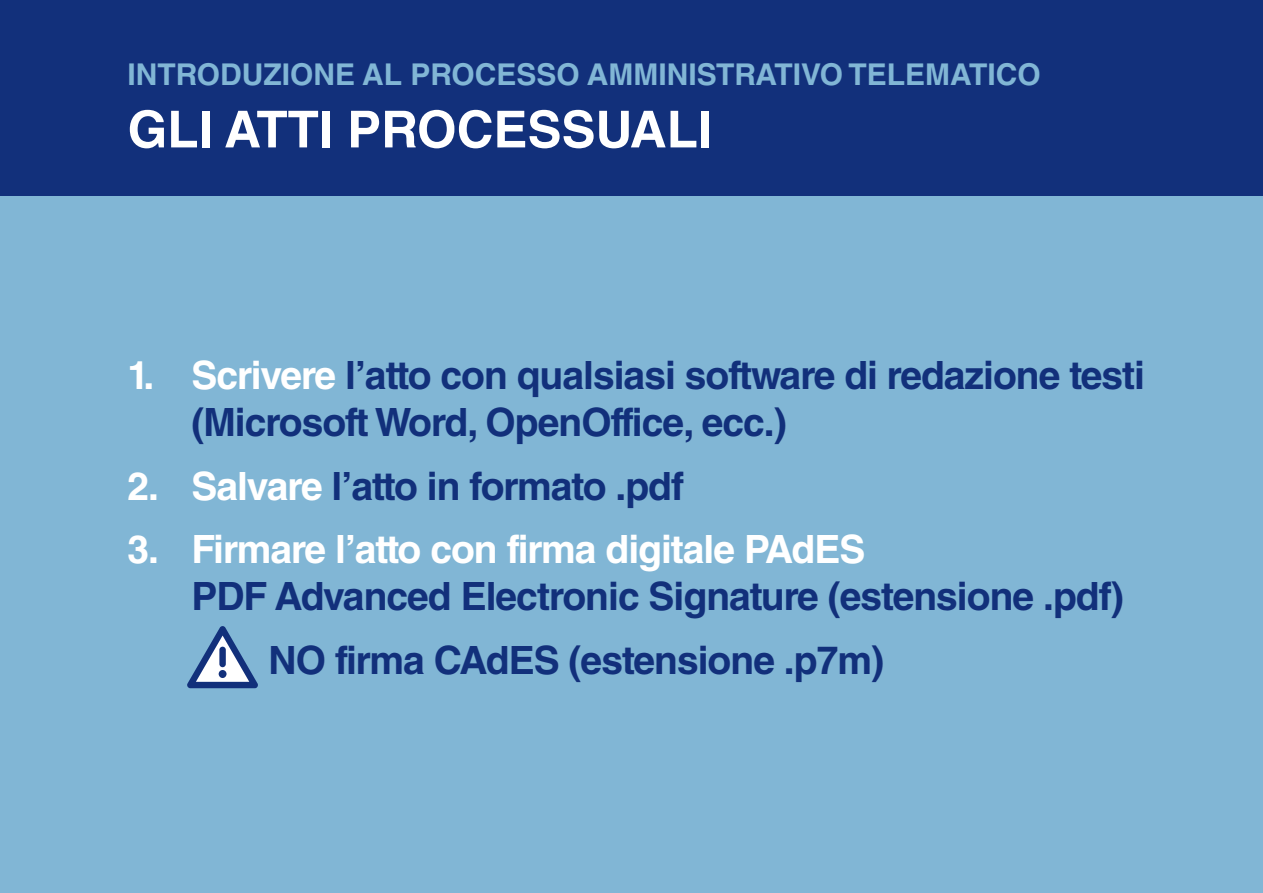
<style>
.page{position:relative;width:1263px;height:893px;background:#81b6d5}
.page>*{position:absolute;margin:0;border:0;box-sizing:border-box;transform-origin:0 0}
.t1{font:700 51px "Helvetica LT Std";color:#fff}
.t2{font:700 39px/46.8px "Helvetica LT Std";letter-spacing:-.025em;color:#12307b}
.t3{font:700 39px "Helvetica LT Std";letter-spacing:-.025em;color:#fff}
.t4{font:700 30px "Helvetica LT Std";color:#81b6d5}
.s1{color:#fff}
</style>
<div class="page">
<div style="left:0;top:0;width:1263px;height:196px;background:#12307b"></div>
<svg style="left:187px;top:626px;width:71px;height:62px"></svg>
<div style="left:219px;top:647px;width:7px;height:20px;background:#12307b;border-radius:3px"></div>
<div style="left:219px;top:670px;width:8px;height:8px;background:#12307b;border-radius:50%"></div>
<p class="t4" style="left:128px;top:64px;width:915px">INTRODUZIONE AL PROCESSO AMMINISTRATIVO TELEMATICO</p>
<h1 class="t1" style="left:128px;top:111px;width:586px">GLI ATTI PROCESSUALI</h1>
<p class="t2" style="left:191px;top:356px;width:955px;text-indent:-64px"><span class="s1">1. Scrivere</span> l’atto con qualsiasi software di redazione testi (Microsoft Word, OpenOffice, ecc.)</p>
<p class="t2" style="left:128px;top:466px;width:558px"><span class="s1">2. Salvare</span> l’atto in formato .pdf</p>
<p class="t3" style="left:128px;top:535px;width:739px">3. Firmare l’atto con firma digitale PAdES</p>
<p class="t2" style="left:269px;top:568px;width:857px;line-height:63.8px;text-indent:-77px">PDF Advanced Electronic Signature (estensione .pdf)<br>NO firma CAdES (estensione .p7m)</p>
</div>
